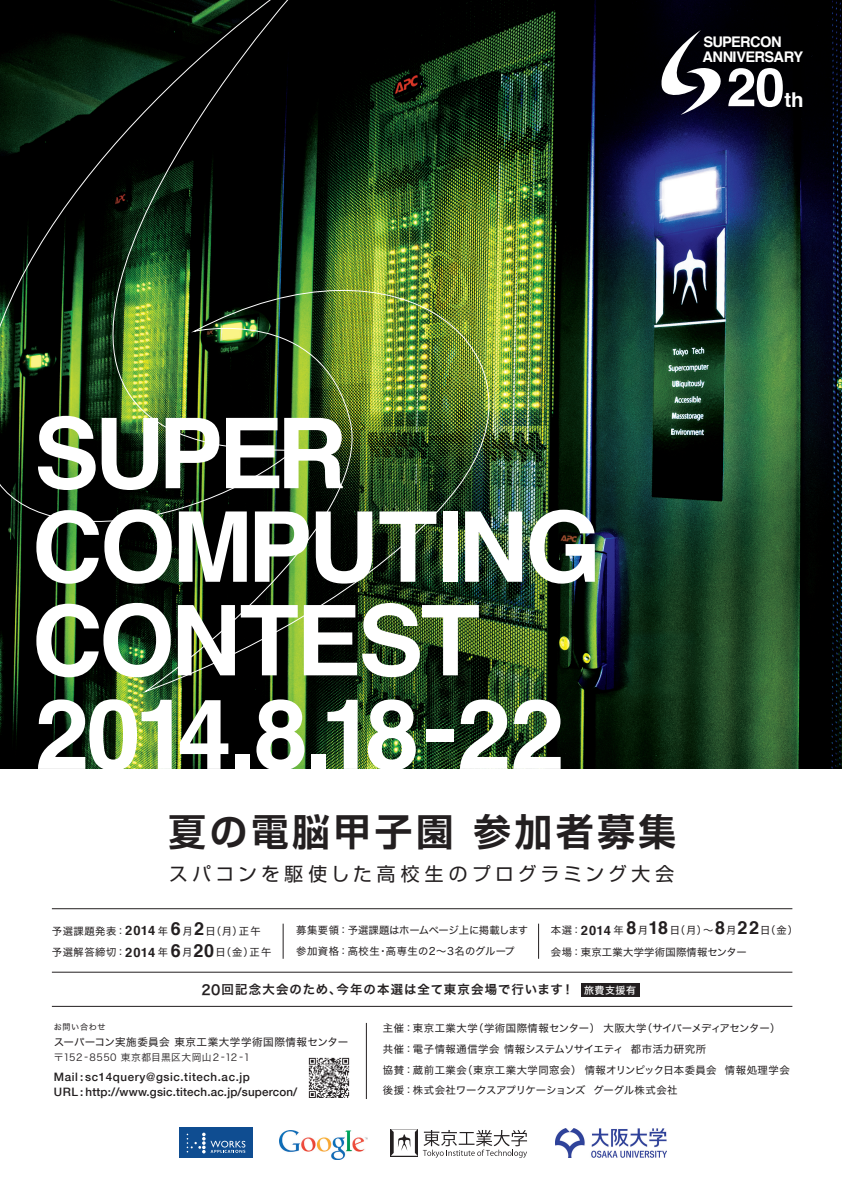
<style>
.page{position:relative;width:842px;height:1191px;background:#fff}
.page>*{position:absolute;margin:0;border:0;box-sizing:border-box;transform-origin:0 0}
.t1{font:700 97.6px/93.5px "Helvetica";letter-spacing:-.04em;color:#fff}
.t2{font:700 53.4px "Helvetica";color:#fff}
.t3{font:700 37.5px "Shin Go Pr 6 De";letter-spacing:.1em;color:#231f20}
.t4{font:700 20.4px "Helvetica";color:#fff}
.t5{font:18.7px "Shin Go Pr 6";letter-spacing:.235em;color:#231f20}
.t6{font:700 14.6px/14.5px "Helvetica";letter-spacing:-.04em;color:#fff}
.t7{font:12.4px "Hira Kaku Std W6";letter-spacing:.08em;color:#231f20}
.t8{font:500 11.6px/15.1px "Helvetica Neue";letter-spacing:.05em;color:#231f20}
.t9{font:10.6px "Hira Kaku Std W4";letter-spacing:.05em;color:#231f20}
.t10{font:10.4px/20.7px "Hira Kaku Std W4";letter-spacing:.035em;color:#231f20}
.t11{font:10.3px "Hira Kaku Std W4";letter-spacing:.05em;color:#231f20}
.t12{font:10.3px "Hira Kaku Std W4";letter-spacing:.025em;color:#231f20}
.t13{font:10.3px "Hira Kaku Std W4";letter-spacing:-.02em;color:#231f20}
.t14{font:9.8px "Hira Kaku Std W3";letter-spacing:.05em;color:#231f20}
.t15{font:8.1px "Hira Kaku Std W4";letter-spacing:.075em;color:#231f20}
.s1{font-family:"Helvetica";font-weight:700;font-size:12.9px}
.s2{font-family:"Helvetica";font-weight:700;font-size:18px}
.s3{font-size:13.6px}
.s4{font-family:"Hira Kaku Std W5";font-size:10px;color:#fff}
</style>
<div class="page">
<img style="left:0;top:0;width:842px;height:769px">
<svg style="left:0;top:0;width:322px;height:558px;background:#0c170b"></svg>
<img style="left:139px;top:221px;width:421px;height:474px">
<svg style="left:651px;top:30px;width:78px;height:85px"></svg>
<div style="left:179px;top:1127px;width:74px;height:31px;background:#0f4d91"></div>
<svg style="left:187px;top:1132px;width:59px;height:21px"></svg>
<img style="left:556px;top:1128px;width:111px;height:29px">
<svg style="left:390px;top:1129px;width:1px;height:27px"></svg>
<svg style="left:391px;top:1129px;width:136px;height:28px"></svg>
<img style="left:308px;top:1057px;width:42px;height:41px">
<hr style="left:366px;top:1023px;width:1px;height:76px;background:#231f20">
<hr style="left:52px;top:1006px;width:740px;height:1px;background:#231f20">
<hr style="left:52px;top:972px;width:740px;height:1px;background:#231f20">
<hr style="left:52px;top:908px;width:740px;height:1px;background:#231f20">
<img style="left:279px;top:1130px;width:89px;height:29px">
<hr style="left:283px;top:923px;width:1px;height:35px;background:#231f20">
<hr style="left:538px;top:923px;width:1px;height:35px;background:#231f20">
<div style="left:581px;top:983px;width:58px;height:13px;background:#231f20"></div>
<h3 class="t6" style="left:703px;top:35px;width:102px">SUPERCON<br>ANNIVERSARY</h3>
<h2 class="t2" style="left:727px;top:44px;width:60px">20</h2>
<h3 class="t4" style="left:784px;top:83px;width:21px">th</h3>
<h1 class="t1" style="left:32px;top:408px;width:571px">SUPER<br>COMPUTING<br>CONTEST<br>2014.8.18-22</h1>
<h3 class="t3" style="left:169px;top:801px;width:509px">夏の電脳甲子園 参加者募集</h3>
<h3 class="t5" style="left:169px;top:859px;width:507px">スパコンを駆使した高校生のプログラミング大会</h3>
<p class="t11" style="left:52px;top:923px;width:210px">予選課題発表：<span class="s1">2014</span> 年 <span class="s2">6</span> 月<span class="s2">2</span>日（月）正午</p>
<p class="t12" style="left:551px;top:922px;width:249px">本選：<span class="s1">2014</span> 年 <span class="s2">8</span>月<span class="s2">18</span>日（月）～ <span class="s2">8</span>月<span class="s2">22</span>日（金）</p>
<p class="t11" style="left:296px;top:943px;width:220px">参加資格：高校生・高専生の2～3名のグループ</p>
<p class="t13" style="left:296px;top:922px;width:234px">募集要領：予選課題はホームページ上に掲載します</p>
<p class="t11" style="left:52px;top:944px;width:221px">予選解答締切：<span class="s1">2014</span> 年 <span class="s2">6</span>月<span class="s2">20</span>日（金）正午</p>
<p class="t12" style="left:551px;top:944px;width:197px">会場：東京工業大学学術国際情報センター</p>
<p class="t7" style="left:201px;top:980px;width:436px"><span class="s3">20</span>回記念大会のため、今年の本選は全て東京会場で行います！ <span class="s4">旅費支援有</span></p>
<p class="t15" style="left:54px;top:1020px;width:53px">お問い合わせ</p>
<p class="t9" style="left:54px;top:1034px;width:296px">スーパーコン実施委員会 東京工業大学学術国際情報センター</p>
<p class="t14" style="left:54px;top:1050px;width:198px">〒152 - 8550 東京都目黒区大岡山2 -12 -1</p>
<p class="t8" style="left:54px;top:1068px;width:245px">Mail : sc14query@gsic.titech.ac.jp<br>URL : http://www.gsic.titech.ac.jp/supercon/</p>
<p class="t10" style="left:383px;top:1017px;width:408px">主催：東京工業大学（学術国際情報センター） 大阪大学（サイバーメディアセンター）共催：電子情報通信学会 情報システムソサイエティ 都市活力研究所<br>協賛：蔵前工業会（東京工業大学同窓会） 情報オリンピック日本委員会 情報処理学会後援：株式会社ワークスアプリケーションズ グーグル株式会社</p>
</div>
